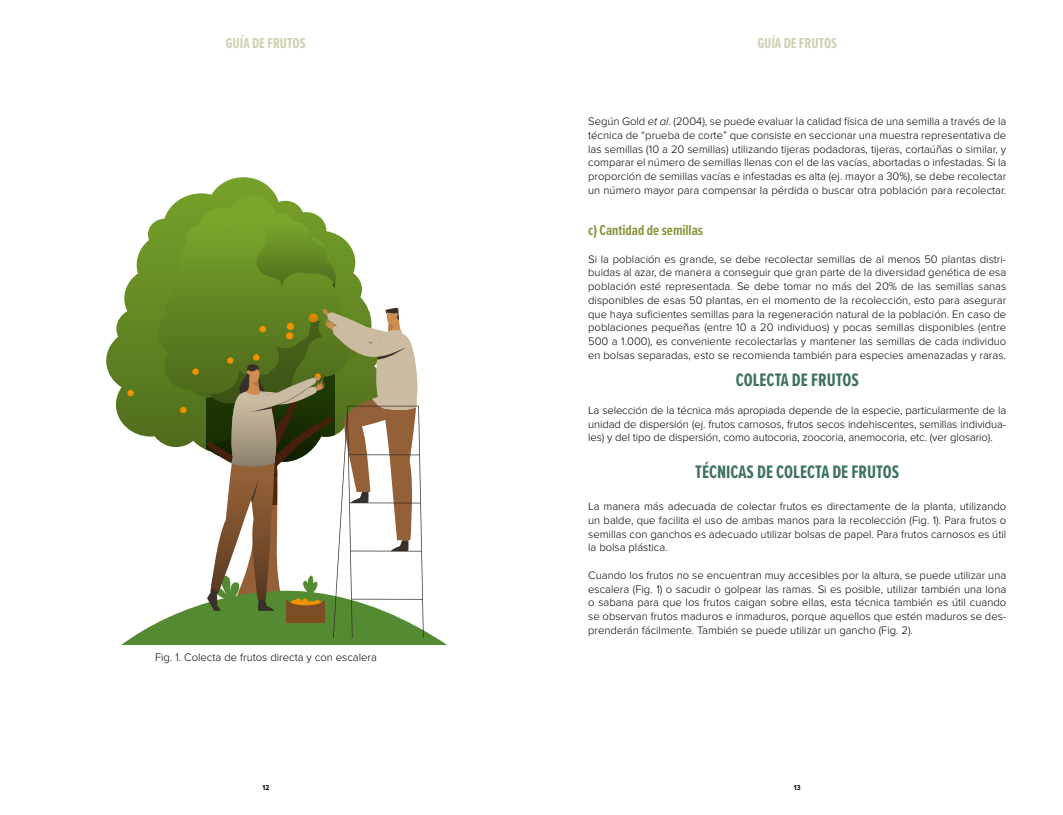
<style>
.page{position:relative;width:1063px;height:815px;background:#fff}
.page>*{position:absolute;margin:0;border:0;box-sizing:border-box;transform-origin:0 0}
.t1{font:700 18.75px "Proxima Nova Ex Cn";color:#3e7164}
.t2{font:700 15px "Proxima Nova Ex Cn";color:#d2d0b0}
.t3{font:700 15px "Proxima Nova Ex Cn";color:#8f9341}
.t4{font:300 11.25px/13.8px "Proxima Nova";color:#000;text-align:justify}
.t5{font:700 7.5px "Proxima Nova Cond";color:#000}
.s1{font-style:italic}
</style>
<div class="page">
<svg style="left:106px;top:177px;width:170px;height:238px"></svg>
<svg style="left:158px;top:195px;width:157px;height:19px"></svg>
<svg style="left:118px;top:214px;width:329px;height:431px"></svg>
<h2 class="t2" style="left:226px;top:33px;width:81px">GUÍA DE FRUTOS</h2>
<h2 class="t2" style="left:757px;top:33px;width:81px">GUÍA DE FRUTOS</h2>
<p class="t4" style="left:155px;top:650px;width:223px">Fig. 1. Colecta de frutos directa y con escalera</p>
<p class="t4" style="left:588px;top:114px;width:420px">Según Gold <span class="s1">et al</span>. (2004), se puede evaluar la calidad física de una semilla a través de la técnica de “prueba de corte” que consiste en seccionar una muestra representativa de las semillas (10 a 20 semillas) utilizando tijeras podadoras, tijeras, cortaúñas o similar, y comparar el número de semillas llenas con el de las vacías, abortadas o infestadas. Si la proporción de semillas vacías e infestadas es alta (ej. mayor a 30%), se debe recolectar un número mayor para compensar la pérdida o buscar otra población para recolectar.</p>
<h2 class="t3" style="left:588px;top:219px;width:116px">c) Cantidad de semillas</h2>
<p class="t4" style="left:588px;top:251px;width:420px">Si la población es grande, se debe recolectar semillas de al menos 50 plantas distri&shy;buidas al azar, de manera a conseguir que gran parte de la diversidad genética de esa población esté representada. Se debe tomar no más del 20% de las semillas sanas disponibles de esas 50 plantas, en el momento de la recolección, esto para asegurar que haya suficientes semillas para la regeneración natural de la población. En caso de poblaciones pequeñas (entre 10 a 20 individuos) y pocas semillas disponibles (entre 500 a 1.000), es conveniente recolectarlas y mantener las semillas de cada individuo en bolsas separadas, esto se recomienda también para especies amenazadas y raras.</p>
<h1 class="t1" style="left:736px;top:366px;width:125px">COLECTA DE FRUTOS</h1>
<p class="t4" style="left:588px;top:403px;width:420px">La selección de la técnica más apropiada depende de la especie, particularmente de la unidad de dispersión (ej. frutos carnosos, frutos secos indehiscentes, semillas individua&shy;les) y del tipo de dispersión, como autocoria, zoocoria, anemocoria, etc. (ver glosario).</p>
<h1 class="t1" style="left:695px;top:458px;width:205px">TÉCNICAS DE COLECTA DE FRUTOS</h1>
<p class="t4" style="left:588px;top:499px;width:420px">La manera más adecuada de colectar frutos es directamente de la planta, utilizando un balde, que facilita el uso de ambas manos para la recolección (Fig. 1). Para frutos o semillas con ganchos es adecuado utilizar bolsas de papel. Para frutos carnosos es útil la bolsa plástica.</p>
<p class="t4" style="left:588px;top:568px;width:420px">Cuando los frutos no se encuentran muy accesibles por la altura, se puede utilizar una escalera (Fig. 1) o sacudir o golpear las ramas. Si es posible, utilizar también una lona o sabana para que los frutos caigan sobre ellas, esta técnica también es útil cuando se observan frutos maduros e inmaduros, porque aquellos que estén maduros se des&shy;prenderán fácilmente. También se puede utilizar un gancho (Fig. 2).</p>
<p class="t5" style="left:263px;top:782px;width:8px">12</p>
<p class="t5" style="left:794px;top:782px;width:8px">13</p>
</div>
